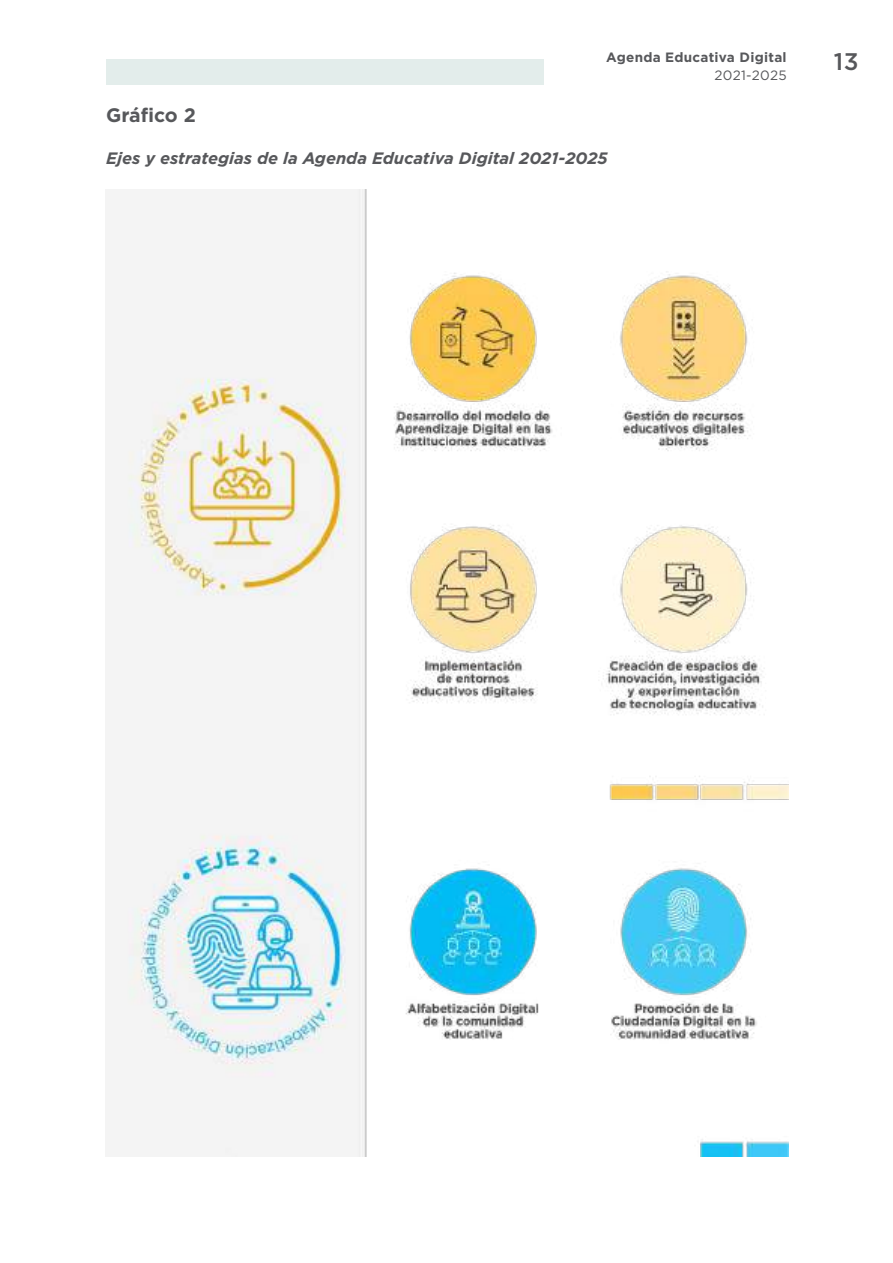
<style>
.page{position:relative;width:893px;height:1263px;background:#fff}
.page>*{position:absolute;margin:0;border:0;box-sizing:border-box;transform-origin:0 0}
.t1{font:500 24px "Gotham";color:#57585b}
.t2{font:700 19.5px "Gotham";letter-spacing:-.01em;color:#57585b}
.t3{font:italic 700 16.5px "Gotham";color:#57585b}
.t4{font:700 13.5px "Gotham";letter-spacing:.02em;color:#57585b}
.t5{font:13.5px "Gotham";letter-spacing:.02em;color:#57585b}
</style>
<div class="page">
<div style="left:106px;top:60px;width:438px;height:25px;background:#e3edeb"></div>
<img style="left:106px;top:189px;width:682px;height:968px">
<p class="t4" style="left:606px;top:48px;width:182px">Agenda Educativa Digital</p>
<p class="t5" style="left:714px;top:66px;width:74px">2021-2025</p>
<p class="t2" style="left:106px;top:102px;width:91px">Gráfico 2</p>
<p class="t3" style="left:106px;top:147px;width:503px">Ejes y estrategias de la Agenda Educativa Digital 2021-2025</p>
<h1 class="t1" style="left:834px;top:46px;width:26px">13</h1>
</div>
